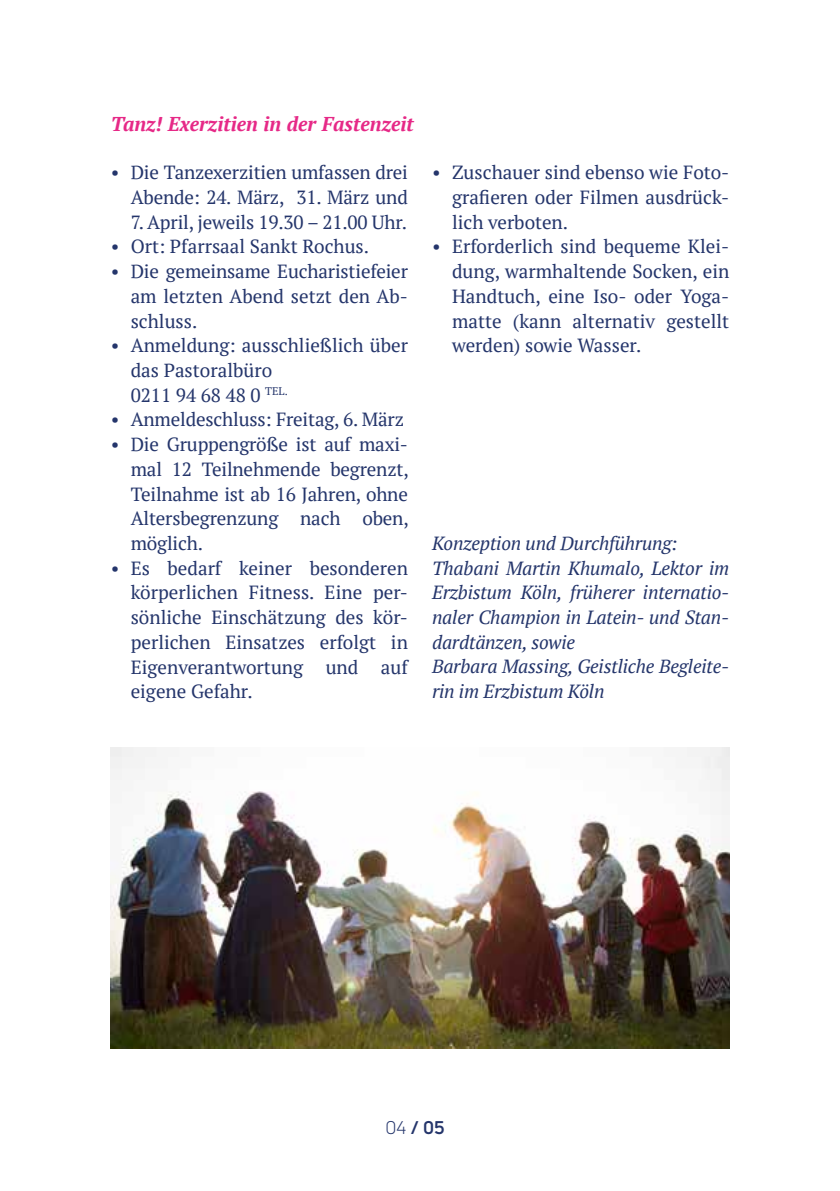
<style>
.page{position:relative;width:840px;height:1191px;background:#fff}
.page>*{position:absolute;margin:0;border:0;box-sizing:border-box;transform-origin:0 0}
.t1{font:italic 700 20px "PT Serif";color:#e62987}
.t2{font:19px/24.8px "PT Serif";color:#24356b;text-align:justify}
.t3{font:italic 19px/24.8px "PT Serif";letter-spacing:-.01em;color:#24356b}
.t4{font:700 18px "Uni Neue";color:#24356b}
.s1{font-weight:400}
</style>
<div class="page">
<img style="left:111px;top:748px;width:618px;height:301px">
<p class="t1" style="left:111px;top:111px;width:304px">Tanz! Exerzitien in der Fastenzeit</p>
<p class="t2" style="left:111px;top:160px;width:298px;text-align:right">• Die Tanzexerzitien umfassen drei<br>Abende: 24. März, 31. März und</p>
<p class="t2" style="left:131px;top:209px;width:278px">7. April, jeweils 19.30 – 21.00 Uhr.</p>
<p class="t2" style="left:111px;top:234px;width:260px">• Ort: Pfarrsaal Sankt Rochus.</p>
<p class="t2" style="left:131px;top:259px;width:278px;text-indent:-20px">• Die gemeinsame Eucharistiefeier am letzten Abend setzt den Ab&shy;schluss.</p>
<p class="t2" style="left:131px;top:333px;width:278px;text-align:left;text-indent:-20px">• Anmeldung: ausschließlich über das Pastoralbüro<br>0211 94 68 48 0 <sup>TEL.</sup></p>
<p class="t2" style="left:111px;top:407px;width:294px">• Anmeldeschluss: Freitag, 6. März</p>
<p class="t2" style="left:131px;top:432px;width:279px;text-indent:-20px">• Die Gruppengröße ist auf maxi&shy;mal 12 Teilnehmende begrenzt, Teilnahme ist ab 16 Jahren, ohne Altersbegrenzung nach oben, möglich.</p>
<p class="t2" style="left:131px;top:555px;width:278px;text-indent:-20px">• Es bedarf keiner besonderen körperlichen Fitness. Eine per&shy;sönliche Einschätzung des kör&shy;perlichen Einsatzes erfolgt in Eigenverantwortung und auf eigene Gefahr.</p>
<p class="t2" style="left:452px;top:160px;width:278px;text-indent:-20px">• Zuschauer sind ebenso wie Foto&shy;grafieren oder Filmen ausdrück&shy;lich verboten.</p>
<p class="t2" style="left:452px;top:234px;width:279px;text-indent:-20px">• Erforderlich sind bequeme Klei&shy;dung, warmhaltende Socken, ein Handtuch, eine Iso- oder Yoga&shy;matte (kann alternativ gestellt werden) sowie Wasser.</p>
<p class="t3" style="left:432px;top:530px;width:298px">Konzeption und Durchführung:<br>Thabani Martin Khumalo, Lektor im<br>Erzbistum Köln, früherer internatio&shy;naler Champion in Latein- und Stan&shy;dardtänzen, sowie<br>Barbara Massing, Geistliche Begleite&shy;rin im Erzbistum Köln</p>
<p class="t4" style="left:385px;top:1116px;width:61px"><span class="s1">04</span> / 05</p>
</div>
